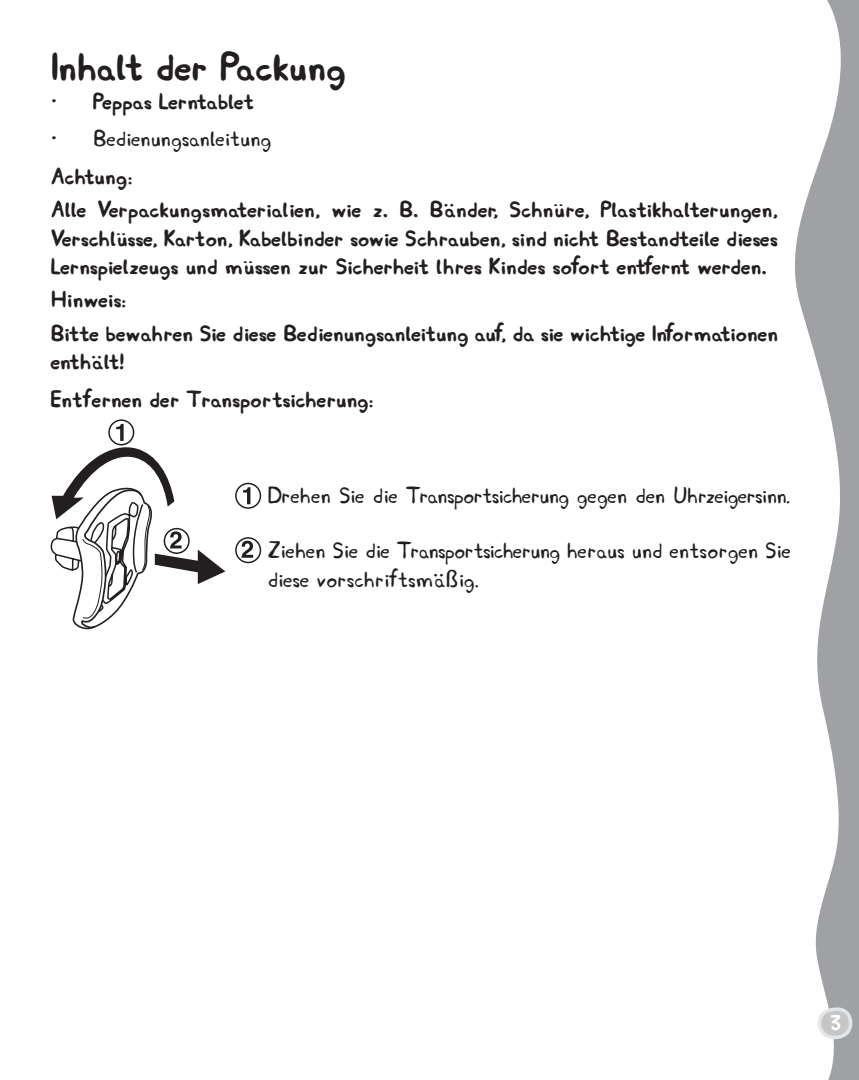
<style>
.page{position:relative;width:859px;height:1080px;background:#fff}
.page>*{position:absolute;margin:0;border:0;box-sizing:border-box;transform-origin:0 0}
.Headline{font:700 42px "Peppa";color:#231f20}
.body{font:700 24px/28.8px "Peppa";color:#231f20;text-align:justify}
.Subhead_1{font:24px/28.8px "Peppa";color:#231f20}
.Subhead_1-2{font:24px "Peppa";letter-spacing:-.02em;color:#231f20}
.Headline-2{font:700 24px "Peppa";color:#231f20}
.Headline-3{font:24px "Peppa";color:#231f20}
.t1{font:700 24px "Peppa";color:#fff}
.s1{font-weight:400}
</style>
<div class="page">
<svg style="left:795px;top:0;width:64px;height:1080px"></svg>
<svg style="left:816px;top:1007px;width:37px;height:33px"></svg>
<div style="left:108px;top:419px;width:26px;height:26px;border:2px solid #231f20;border-radius:50%"></div>
<svg style="left:51px;top:424px;width:174px;height:206px"></svg>
<div style="left:164px;top:528px;width:26px;height:26px;border:2px solid #231f20;border-radius:50%"></div>
<div style="left:235px;top:483px;width:26px;height:26px;border:2px solid #231f20;border-radius:50%"></div>
<svg style="left:243px;top:487px;width:7px;height:17px"></svg>
<svg style="left:241px;top:541px;width:12px;height:17px"></svg>
<div style="left:235px;top:537px;width:26px;height:26px;border:2px solid #231f20;border-radius:50%"></div>
<p class="Headline" style="left:51px;top:40px;width:297px">Inhalt der Packung</p>
<p class="Headline-2" style="left:51px;top:86px;width:205px"><span class="s1">•</span> Peppas Lerntablet</p>
<p class="Headline-3" style="left:51px;top:124px;width:222px">• Bedienungsanleitung</p>
<p class="body" style="left:51px;top:162px;width:83px">Achtung:</p>
<p class="body" style="left:51px;top:195px;width:729px">Alle Verpackungsmaterialien, wie z. B. Bänder, Schnüre, Plastikhalterungen, Verschlüsse, Karton, Kabelbinder sowie Schrauben, sind nicht Bestandteile dieses Lernspielzeugs und müssen zur Sicherheit lhres Kindes sofort entfernt werden.</p>
<p class="body" style="left:51px;top:285px;width:77px">Hinweis:</p>
<p class="body" style="left:51px;top:318px;width:729px">Bitte bewahren Sie diese Bedienungsanleitung auf, da sie wichtige Informationen enthält!</p>
<p class="Headline-2" style="left:51px;top:384px;width:324px">Entfernen der Transportsicherung:</p>
<p class="Subhead_1-2" style="left:268px;top:481px;width:524px">Drehen Sie die Transportsicherung gegen den Uhrzeigersinn.</p>
<p class="Subhead_1" style="left:268px;top:536px;width:524px">Ziehen Sie die Transportsicherung heraus und entsorgen Sie diese vorschriftsmäßig.</p>
<p class="t1" style="left:829px;top:1007px;width:14px">3</p>
</div>
